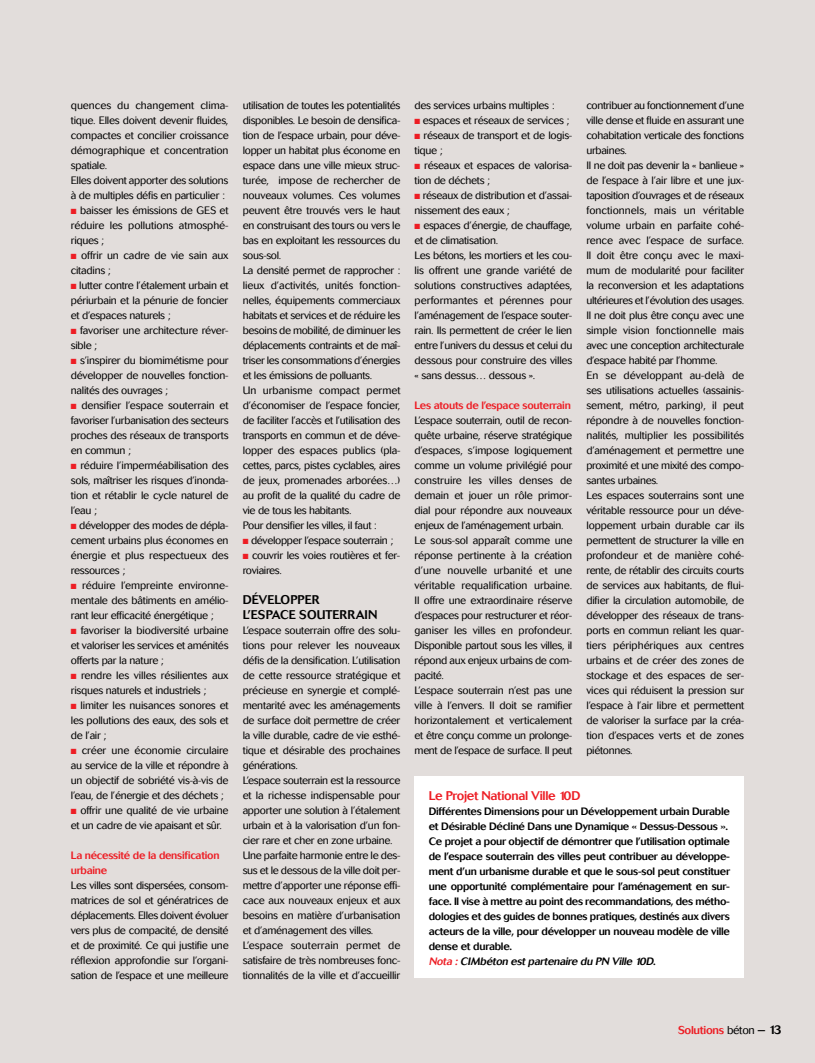
<style>
.page{position:relative;width:815px;height:1063px;background:#e2dddb}
.page>*{position:absolute;margin:0;border:0;box-sizing:border-box;transform-origin:0 0}
.t1{font:500 12.5px/15px "Cosmos";letter-spacing:-.01em;color:#000}
.t2{font:500 12.5px "Cosmos";letter-spacing:-.025em;color:#ed1d24}
.t3{font:500 11.25px "Cosmos";letter-spacing:-.025em;color:#ed1d24}
.t4{font:300 10.62px/15px "Cosmos";letter-spacing:-.025em;color:#000}
.t5{font:500 10.62px/15px "Cosmos";letter-spacing:-.025em;color:#000}
.t6{font:500 10.62px/15px "Cosmos";letter-spacing:-.025em;color:#ed1d24}
.s1{color:#ed1d24}
.s2{font-style:italic;color:#ed1d24}
.s3{font-style:italic}
.s4{font-weight:300;color:#000}
.s5{font-size:12.5px;color:#000}
</style>
<div class="page">
<div style="left:415px;top:777px;width:329px;height:201px;background:#fff"></div>
<p class="t4" style="left:71px;top:98px;width:159px">quences du changement clima&shy;tique. Elles doivent devenir fluides, compactes et concilier croissance démographique et concentration spatiale.<br>Elles doivent apporter des solutions à de multiples défis en particulier :</p>
<p class="t4" style="left:71px;top:203px;width:159px;text-align:justify"><span class="s1">■</span> baisser les émissions de GES et réduire les pollutions atmosphé&shy;riques ;</p>
<p class="t4" style="left:71px;top:248px;width:159px"><span class="s1">■</span> offrir un cadre de vie sain aux citadins ;</p>
<p class="t4" style="left:71px;top:278px;width:159px;text-align:justify"><span class="s1">■</span> lutter contre l’étalement urbain et périurbain et la pénurie de foncier et d’espaces naturels ;</p>
<p class="t4" style="left:71px;top:323px;width:159px"><span class="s1">■</span> favoriser une architecture réver&shy;sible ;</p>
<p class="t4" style="left:71px;top:353px;width:159px;text-align:justify"><span class="s1">■</span> s’inspirer du biomimétisme pour développer de nouvelles fonction&shy;nalités des ouvrages ;</p>
<p class="t4" style="left:71px;top:398px;width:159px;text-align:justify"><span class="s1">■</span> densifier l’espace souterrain et favoriser l’urbanisation des secteurs proches des réseaux de transports en commun ;</p>
<p class="t4" style="left:71px;top:458px;width:159px;text-align:justify"><span class="s1">■</span> réduire l’imperméabilisation des sols, maîtriser les risques d’inonda&shy;tion et rétablir le cycle naturel de l’eau ;</p>
<p class="t4" style="left:71px;top:518px;width:159px;text-align:justify"><span class="s1">■</span> développer des modes de dépla&shy;cement urbains plus économes en énergie et plus respectueux des ressources ;</p>
<p class="t4" style="left:71px;top:578px;width:159px;text-align:justify"><span class="s1">■</span> réduire l’empreinte environne&shy;mentale des bâtiments en amélio&shy;rant leur efficacité énergétique ;</p>
<p class="t4" style="left:71px;top:623px;width:159px;text-align:justify"><span class="s1">■</span> favoriser la biodiversité urbaine et valoriser les services et aménités offerts par la nature ;</p>
<p class="t4" style="left:71px;top:668px;width:159px"><span class="s1">■</span> rendre les villes résilientes aux risques naturels et industriels ;</p>
<p class="t4" style="left:71px;top:698px;width:159px;text-align:justify"><span class="s1">■</span> limiter les nuisances sonores et les pollutions des eaux, des sols et de l’air ;</p>
<p class="t4" style="left:71px;top:743px;width:159px;text-align:justify"><span class="s1">■</span> créer une économie circulaire au service de la ville et répondre à un objectif de sobriété vis-à-vis de l’eau, de l’énergie et des déchets ;</p>
<p class="t4" style="left:71px;top:803px;width:159px"><span class="s1">■</span> offrir une qualité de vie urbaine et un cadre de vie apaisant et sûr.</p>
<p class="t6" style="left:71px;top:848px;width:150px">La nécessité de la densification urbaine</p>
<p class="t4" style="left:71px;top:878px;width:159px;text-align:justify">Les villes sont dispersées, consom&shy;matrices de sol et génératrices de déplacements. Elles doivent évoluer vers plus de compacité, de densité et de proximité. Ce qui justifie une réflexion approfondie sur l’organi&shy;sation de l’espace et une meilleure</p>
<p class="t4" style="left:243px;top:98px;width:159px">utilisation de toutes les potentialités disponibles. Le besoin de densifica&shy;tion de l’espace urbain, pour déve&shy;lopper un habitat plus économe en espace dans une ville mieux struc&shy;turée, impose de rechercher de nouveaux volumes. Ces volumes peuvent être trouvés vers le haut en construisant des tours ou vers le bas en exploitant les ressources du sous-sol.<br>La densité permet de rapprocher : lieux d’activités, unités fonction&shy;nelles, équipements commerciaux habitats et services et de réduire les besoins de mobilité, de diminuer les déplacements contraints et de maî&shy;triser les consommations d’énergies et les émissions de polluants.<br>Un urbanisme compact permet d’économiser de l’espace foncier, de faciliter l’accès et l’utilisation des transports en commun et de déve&shy;lopper des espaces publics (pla&shy;cettes, parcs, pistes cyclables, aires de jeux, promenades arborées…) au profit de la qualité du cadre de vie de tous les habitants.<br>Pour densifier les villes, il faut :</p>
<p class="t4" style="left:243px;top:533px;width:152px"><span class="s1">■</span> développer l’espace souterrain ;</p>
<p class="t4" style="left:243px;top:548px;width:159px"><span class="s1">■</span> couvrir les voies routières et fer&shy;roviaires.</p>
<p class="t1" style="left:243px;top:592px;width:99px">DÉVELOPPER<br>L’ESPACE SOUTERR</p>
<p class="t1" style="left:356px;top:607px;width:16px">AIN</p>
<p class="t4" style="left:243px;top:623px;width:159px">L’espace souterrain offre des solu&shy;tions pour relever les nouveaux défis de la densification. L’utilisation de cette ressource stratégique et précieuse en synergie et complé&shy;mentarité avec les aménagements de surface doit permettre de créer la ville durable, cadre de vie esthé&shy;tique et désirable des prochaines générations.<br>L’espace souterrain est la ressource et la richesse indispensable pour apporter une solution à l’étalement urbain et à la valorisation d’un fon&shy;cier rare et cher en zone urbaine.<br>Une parfaite harmonie entre le des&shy;sus et le dessous de la ville doit per&shy;mettre d’apporter une réponse effi&shy;cace aux nouveaux enjeux et aux besoins en matière d’urbanisation et d’aménagement des villes.<br>L’espace souterrain permet de satisfaire de très nombreuses fonc&shy;tionnalités de la ville et d’accueillir</p>
<p class="t4" style="left:415px;top:98px;width:142px">des services urbains multiples :</p>
<p class="t4" style="left:415px;top:113px;width:156px"><span class="s1">■</span> espaces et réseaux de services ;</p>
<p class="t4" style="left:415px;top:128px;width:159px"><span class="s1">■</span> réseaux de transport et de logis&shy;tique ;</p>
<p class="t4" style="left:415px;top:158px;width:159px"><span class="s1">■</span> réseaux et espaces de valorisa&shy;tion de déchets ;</p>
<p class="t4" style="left:415px;top:188px;width:159px"><span class="s1">■</span> réseaux de distribution et d’assai&shy;nissement des eaux ;</p>
<p class="t4" style="left:415px;top:218px;width:159px"><span class="s1">■</span> espaces d’énergie, de chauffage, et de climatisation.<br>Les bétons, les mortiers et les cou&shy;lis offrent une grande variété de solutions constructives adaptées, performantes et pérennes pour l’aménagement de l’espace souter&shy;rain. Ils permettent de créer le lien entre l’univers du dessus et celui du dessous pour construire des villes « sans dessus… dessous ».</p>
<p class="t6" style="left:415px;top:398px;width:158px">Les atouts de l’espace souterrain</p>
<p class="t4" style="left:415px;top:413px;width:159px">L’espace souterrain, outil de recon&shy;quête urbaine, réserve stratégique d’espaces, s’impose logiquement comme un volume privilégié pour construire les villes denses de demain et jouer un rôle primor&shy;dial pour répondre aux nouveaux enjeux de l’aménagement urbain.<br>Le sous-sol apparaît comme une réponse pertinente à la création d’une nouvelle urbanité et une véritable requalification urbaine.<br>Il offre une extraordinaire réserve d’espaces pour restructurer et réor&shy;ganiser les villes en profondeur.<br>Disponible partout sous les villes, il répond aux enjeux urbains de com&shy;pacité.<br>L’espace souterrain n’est pas une ville à l’envers. Il doit se ramifier horizontalement et verticalement et être conçu comme un prolonge&shy;ment de l’espace de surface. Il peut</p>
<p class="t4" style="left:586px;top:98px;width:159px">contribuer au fonctionnement d’une ville dense et fluide en assurant une cohabitation verticale des fonctions urbaines.<br>Il ne doit pas devenir la « banlieue » de l’espace à l’air libre et une jux&shy;taposition d’ouvrages et de réseaux fonctionnels, mais un véritable volume urbain en parfaite cohé&shy;rence avec l’espace de surface.<br>Il doit être conçu avec le maxi&shy;mum de modularité pour faciliter la reconversion et les adaptations ultérieures et l’évolution des usages.<br>Il ne doit plus être conçu avec une simple vision fonctionnelle mais avec une conception architecturale d’espace habité par l’homme.<br>En se développant au-delà de ses utilisations actuelles (assainis&shy;sement, métro, parking), il peut répondre à de nouvelles fonction&shy;nalités, multiplier les possibilités d’aménagement et permettre une proximité et une mixité des compo&shy;santes urbaines.<br>Les espaces souterrains sont une véritable ressource pour un déve&shy;loppement urbain durable car ils permettent de structurer la ville en profondeur et de manière cohé&shy;rente, de rétablir des circuits courts de services aux habitants, de flui&shy;difier la circulation automobile, de développer des réseaux de trans&shy;ports en commun reliant les quar&shy;tiers périphériques aux centres urbains et de créer des zones de stockage et des espaces de ser&shy;vices qui réduisent la pression sur l’espace à l’air libre et permettent de valoriser la surface par la créa&shy;tion d’espaces verts et de zones piétonnes.</p>
<p class="t2" style="left:429px;top:788px;width:153px">Le Projet National Ville 10D</p>
<p class="t5" style="left:429px;top:804px;width:303px">Différentes Dimensions pour un Développement urbain Durable et Désirable Décliné Dans une Dynamique « Dessus-Dessous ».<br>Ce projet a pour objectif de démontrer que l’utilisation optimale de l’espace souterrain des villes peut contribuer au développe&shy;ment d’un urbanisme durable et que le sous-sol peut constituer une opportunité complémentaire pour l’aménagement en sur&shy;face. Il vise à mettre au point des recommandations, des métho&shy;dologies et des guides de bonnes pratiques, destinés aux divers acteurs de la ville, pour développer un nouveau modèle de ville dense et durable.<br><span class="s2">Nota :</span> <span class="s3">CIMbéton estpartenaire du PN Ville 10D</span>.</p>
<p class="t3" style="left:678px;top:1024px;width:105px">Solutions <span class="s4">béton</span> <span class="s5">– 13</span></p>
</div>
